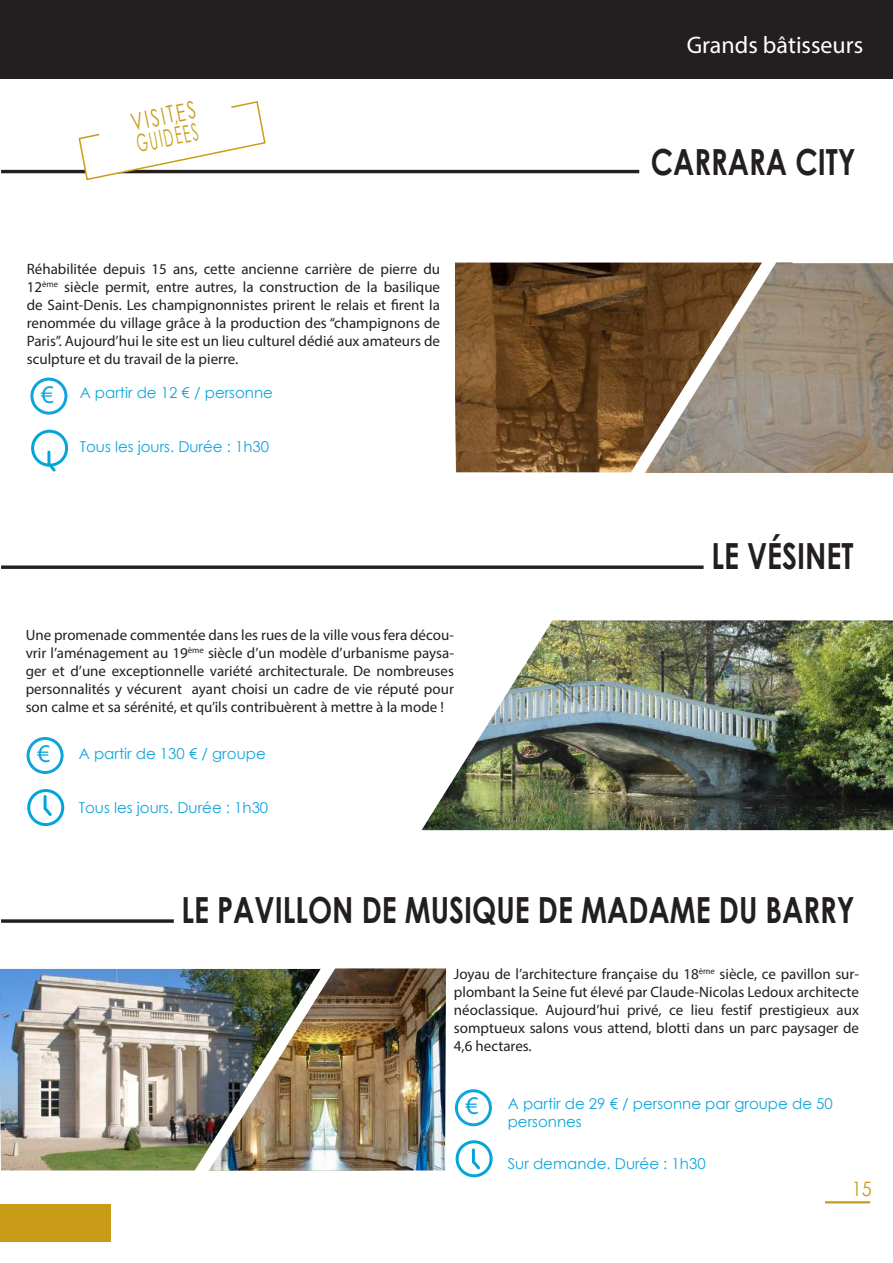
<style>
.page{position:relative;width:893px;height:1263px;background:#fff}
.page>*{position:absolute;margin:0;border:0;box-sizing:border-box;transform-origin:0 0}
.t1{font:700 36px "Century Gothic";color:#231f20;scale:.8 1}
.t2{font:25.5px "Myriad Pro";color:#0fa5dc}
.t3{font:24px "Myriad Pro";color:#fff}
.t4{font:24px/22px "Century Gothic";color:#c89c16;scale:.7 1}
.t5{font:19.8px "Century Gothic";color:#c89c16;scale:.91 1}
.t6{font:15px/18px "Myriad Pro";color:#231f20;text-align:justify}
.t7{font:15px/18px "Century Gothic";color:#0fa5dc}
</style>
<div class="page">
<div style="left:0;top:0;width:893px;height:79px;background:#231f20"></div>
<div style="left:0;top:1204px;width:111px;height:38px;background:#c89c16"></div>
<hr style="left:825px;top:1201px;width:45px;height:2px;background:#c89c16">
<hr style="left:1px;top:170px;width:638px;height:3px;background:#231f20">
<svg style="left:1px;top:919px;width:152px;height:4px"></svg>
<img style="left:792px;top:620px;width:101px;height:210px">
<img style="left:0;top:969px;width:153px;height:201px">
<img style="left:792px;top:263px;width:101px;height:210px">
<img style="left:153px;top:262px;width:639px;height:916px">
<svg style="left:78px;top:101px;width:189px;height:80px"></svg>
<svg style="left:1px;top:565px;width:703px;height:4px;background:#403d3e"></svg>
<div style="left:30px;top:378px;width:37px;height:37px;border:3px solid #0fa5dc;border-radius:50%"></div>
<div style="left:31px;top:430px;width:37px;height:37px;border:3px solid #00a6db;border-radius:50%"></div>
<svg style="left:45px;top:452px;width:13px;height:20px"></svg>
<div style="left:27px;top:737px;width:37px;height:37px;border:3px solid #0fa5dc;border-radius:50%"></div>
<div style="left:27px;top:789px;width:37px;height:37px;border:3px solid #00a6db;border-radius:50%"></div>
<svg style="left:43px;top:796px;width:9px;height:20px"></svg>
<div style="left:456px;top:1140px;width:37px;height:37px;border:3px solid #00a6db;border-radius:50%"></div>
<div style="left:455px;top:1089px;width:37px;height:37px;border:3px solid #0fa5dc;border-radius:50%"></div>
<svg style="left:470px;top:1150px;width:13px;height:22px"></svg>
<h3 class="t4" style="left:129px;top:111px;width:95px;rotate:-11deg">VISITES<br>GUIDÉES</h3>
<p class="t6" style="left:27px;top:260px;width:415px">Réhabilitée depuis 15 ans, cette ancienne carrière de pierre du 12<sup>ème</sup> siècle permit, entre autres, la construction de la basilique de Saint-Denis. Les champignonnistes prirent le relais et firent la renommée du village grâce à la production des “champignons de Paris”. Aujourd’hui le site est un lieu culturel dédié aux amateurs de sculpture et du travail de la pierre.</p>
<h2 class="t2" style="left:41px;top:378px;width:15px">€</h2>
<p class="t7" style="left:80px;top:383px;width:195px">A partir de 12 € / personne</p>
<p class="t7" style="left:80px;top:437px;width:191px">Tous les jours. Durée : 1h30</p>
<p class="t6" style="left:26px;top:625px;width:430px">Une promenade commentée dans les rues de la ville vous fera décou&shy;vrir l’aménagement au 19<sup>ème</sup> siècle d’un modèle d’urbanisme paysa&shy;ger et d’une exceptionnelle variété architecturale. De nombreuses personnalités y vécurent ayant choisi un cadre de vie réputé pour son calme et sa sérénité, et qu’ils contribuèrent à mettre à la mode !</p>
<h2 class="t2" style="left:37px;top:738px;width:15px">€</h2>
<p class="t7" style="left:79px;top:744px;width:188px">A partir de 130 € / groupe</p>
<p class="t7" style="left:79px;top:798px;width:191px">Tous les jours. Durée : 1h30</p>
<h3 class="t3" style="left:687px;top:30px;width:178px">Grands bâtisseurs</h3>
<h1 class="t1" style="left:651px;top:134px;width:258px">CARRARA CITY</h1>
<h1 class="t1" style="left:711px;top:529px;width:179px">LE VÉSINET</h1>
<h1 class="t1" style="left:181px;top:883px;width:843px">LE PAVILLON DE MUSIQUE DE MADAME DU BARRY</h1>
<p class="t6" style="left:454px;top:965px;width:407px">Joyau de l’architecture française du 18<sup>ème</sup> siècle, ce pavillon sur&shy;plombant la Seine fut élevé par Claude-Nicolas Ledoux architecte néoclassique. Aujourd’hui privé, ce lieu festif prestigieux aux somptueux salons vous attend, blotti dans un parc paysager de 4,6 hectares.</p>
<h2 class="t2" style="left:465px;top:1090px;width:15px">€</h2>
<p class="t7" style="left:508px;top:1094px;width:327px">A partir de 29 € / personne par groupe de 50 personnes</p>
<p class="t7" style="left:508px;top:1154px;width:199px">Sur demande. Durée : 1h30</p>
<h3 class="t5" style="left:852px;top:1175px;width:23px">15</h3>
</div>
